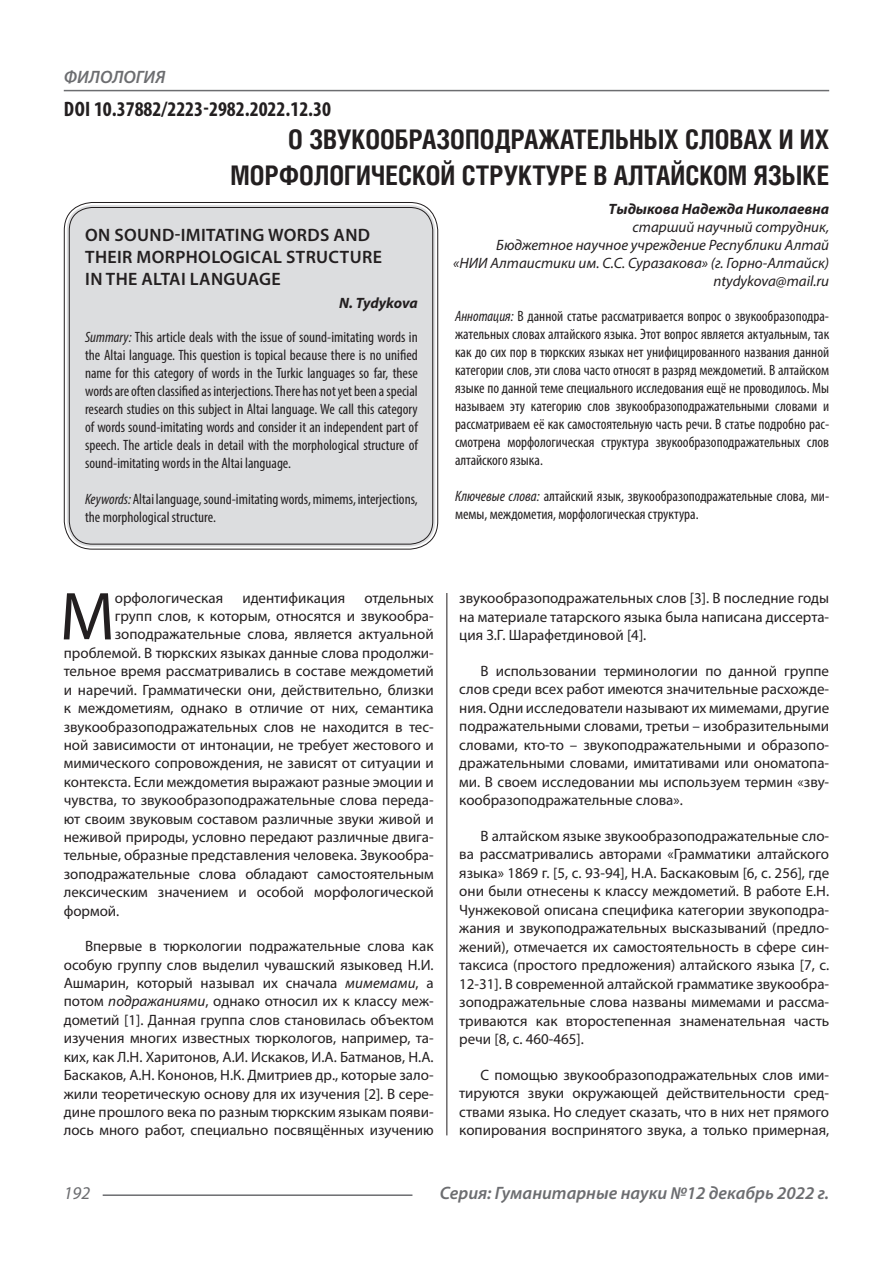
<style>
.page{position:relative;width:893px;height:1263px;background:#fff}
.page>*{position:absolute;margin:0;border:0;box-sizing:border-box;transform-origin:0 0}
.Статья_текст_первый{font:68.4px "Myriad Pro";color:#231f20}
.Статья_название{font:700 27px/36px "Helios Cond C";color:#231f20;text-align:right}
.ДОИ{font:700 condensed 21px "Myriad Pro";color:#231f20}
.Статья_название_англ{font:600 18px/21.6px "Myriad Pro";letter-spacing:.02em;color:#231f20}
.t1{font:italic 600 18px "Myriad Pro";color:#6c6d70}
.t2{font:italic 18px "Myriad Pro";color:#6c6d70}
.Статья_текст{font:15px/18.5px "Myriad Pro";color:#231f20;text-align:justify}
.Статья_текст_первый-2{font:15px "Myriad Pro";color:#231f20}
.Статья_аннотация_тек{font:condensed 15px/18px "Myriad Pro";color:#231f20;text-align:justify}
.Статья_аннотация_анг{font:condensed 15px/18px "Myriad Pro";color:#231f20;text-align:justify}
.Статья_автор_инфо{font:italic 15px "Myriad Pro";color:#231f20}
.Статья_автор_фио_рус{font:italic 700 15px "Myriad Pro";color:#231f20}
.Статья_автор_англ{font:italic 700 15px "Myriad Pro";letter-spacing:-.01em;color:#231f20}
.s1{font-style:italic}
</style>
<div class="page">
<hr style="left:446px;top:128px;width:1px;height:1007px;background:#231f20">
<hr style="left:103px;top:1194px;width:309px;height:2px;background:#6c6d70">
<hr style="left:64px;top:90px;width:765px;height:1px;background:#6c6d70">
<div style="left:67px;top:205px;width:368px;height:342px;background:#dcdddf;border-radius:26px"></div>
<div style="left:69px;top:207px;width:364px;height:338px;border:1px solid #231f20;border-radius:23px"></div>
<p class="t1" style="left:64px;top:66px;width:103px">ФИЛОЛОГИЯ</p>
<p class="ДОИ" style="left:64px;top:96px;width:269px">DOI 10.37882/2223-2982.2022.12.30</p>
<p class="Статья_название" style="left:231px;top:121px;width:600px">О ЗВУКООБРАЗОПОДРАЖАТЕЛЬНЫХ СЛОВАХ И ИХ<br>МОРФОЛОГИЧЕСКОЙ СТРУКТУРЕ В АЛТАЙСКОМ ЯЗЫКЕ</p>
<p class="Статья_автор_фио_рус" style="left:608px;top:199px;width:222px">Тыдыкова Надежда Николаевна</p>
<p class="Статья_автор_инфо" style="left:633px;top:218px;width:198px">старший научный сотрудник,</p>
<p class="Статья_автор_инфо" style="left:496px;top:236px;width:334px">Бюджетное научное учреждение Республики Алтай</p>
<p class="Статья_автор_инфо" style="left:453px;top:254px;width:377px">«НИИ Алтаистики им. С.С. Суразакова» (г. Горно-Алтайск)</p>
<p class="Статья_автор_инфо" style="left:713px;top:272px;width:117px">ntydykova@mail.ru</p>
<p class="Статья_аннотация_тек" style="left:455px;top:306px;width:376px"><span class="s1">Аннотация:</span> В данной статье рассматривается вопрос о звукообразоподра&shy;жательных словах алтайского языка. Этот вопрос является актуальным, так как до сих пор в тюркских языках нет унифицированного названия данной категории слов, эти слова часто относят в разряд междометий. В алтайском языке по данной теме специального исследования ещё не проводилось. Мы называем эту категорию слов звукообразоподражательными словами и рассматриваем её как самостоятельную часть речи. В статье подробно рас&shy;смотрена морфологическая структура звукообразоподражательных слов алтайского языка.</p>
<p class="Статья_аннотация_тек" style="left:455px;top:486px;width:376px"><span class="s1">Ключевые слова:</span> алтайский язык, звукообразоподражательные слова, ми&shy;мемы, междометия, морфологическая структура.</p>
<p class="Статья_название_англ" style="left:85px;top:224px;width:298px">ON SOUND-IMITATING WORDS AND<br>THEIR MORPHOLOGICAL STRUCTURE</p>
<p class="Статья_название_англ" style="left:85px;top:267px;width:197px">IN THE ALTAI LANGUAGE</p>
<p class="Статья_автор_англ" style="left:339px;top:293px;width:80px">N. Tydykova</p>
<p class="Статья_аннотация_анг" style="left:85px;top:328px;width:334px"><span class="s1">Summary:</span> This article deals with the issue of sound-imitating words in the Altai language. This question is topical because there is no unified name for this category of words in the Turkic languages so far, these words are often classified as interjections. There has not yet been a special research studies on this subject in Altai language. We call this category of words sound-imitating words and consider it an independent part of speech. The article deals in detail with the morphological structure of sound-imitating words in the Altai language.</p>
<p class="Статья_аннотация_анг" style="left:85px;top:490px;width:334px"><span class="s1">Keywords:</span> Altai language, sound-imitating words, mimems, interjections, the morphological structure.</p>
<p class="Статья_текст_первый" style="left:60px;top:574px;width:57px">М</p>
<p class="Статья_текст_первый-2" style="left:115px;top:589px;width:110px">орфологическая</p>
<p class="Статья_текст_первый-2" style="left:242px;top:589px;width:104px">идентификация</p>
<p class="Статья_текст_первый-2" style="left:364px;top:589px;width:71px">отдельных</p>
<p class="Статья_текст_первый-2" style="left:115px;top:607px;width:320px">групп слов, к которым, относятся и звукообра-</p>
<p class="Статья_текст_первый-2" style="left:115px;top:625px;width:320px">зоподражательные слова, является актуальной</p>
<p class="Статья_текст_первый-2" style="left:64px;top:643px;width:371px">проблемой. В тюркских языках данные слова продолжи-</p>
<p class="Статья_текст_первый-2" style="left:64px;top:662px;width:371px">тельное время рассматривались в составе междометий</p>
<p class="Статья_текст_первый-2" style="left:64px;top:680px;width:371px">и наречий. Грамматически они, действительно, близки</p>
<p class="Статья_текст_первый-2" style="left:64px;top:699px;width:371px">к междометиям, однако в отличие от них, семантика</p>
<p class="Статья_текст_первый-2" style="left:64px;top:717px;width:371px">звукообразоподражательных слов не находится в тес-</p>
<p class="Статья_текст_первый-2" style="left:64px;top:736px;width:371px">ной зависимости от интонации, не требует жестового и</p>
<p class="Статья_текст_первый-2" style="left:64px;top:754px;width:371px">мимического сопровождения, не зависят от ситуации и</p>
<p class="Статья_текст_первый-2" style="left:64px;top:772px;width:371px">контекста. Если междометия выражают разные эмоции и</p>
<p class="Статья_текст_первый-2" style="left:64px;top:791px;width:371px">чувства, то звукообразоподражательные слова переда-</p>
<p class="Статья_текст_первый-2" style="left:64px;top:809px;width:371px">ют своим звуковым составом различные звуки живой и</p>
<p class="Статья_текст_первый-2" style="left:64px;top:828px;width:371px">неживой природы, условно передают различные двига-</p>
<p class="Статья_текст_первый-2" style="left:64px;top:846px;width:371px">тельные, образные представления человека. Звукообра-</p>
<p class="Статья_текст_первый-2" style="left:64px;top:865px;width:371px">зоподражательные слова обладают самостоятельным</p>
<p class="Статья_текст_первый-2" style="left:64px;top:883px;width:371px">лексическим значением и особой морфологической</p>
<p class="Статья_текст_первый-2" style="left:64px;top:901px;width:57px">формой.</p>
<p class="Статья_текст" style="left:64px;top:937px;width:371px;text-indent:21px">Впервые в тюркологии подражательные слова как особую группу слов выделил чувашский языковед Н.И.<br>Ашмарин, который называл их сначала <span class="s1">мимемами</span>, а потом <span class="s1">подражаниями</span>, однако относил их к классу меж&shy;дометий [1]. Данная группа слов становилась объектом изучения многих известных тюркологов, например, та&shy;ких, как Л.Н. Харитонов, А.И. Искаков, И.А. Батманов, Н.А.<br>Баскаков, А.Н. Кононов, Н.К. Дмитриев др., которые зало&shy;жили теоретическую основу для их изучения [2]. В сере&shy;дине прошлого века по разным тюркским языкам появи&shy;лось много работ, специально посвящённых изучению</p>
<p class="Статья_текст" style="left:459px;top:589px;width:371px">звукообразоподражательных слов [3]. В последние годы на материале татарского языка была написана диссерта&shy;ция З.Г. Шарафетдиновой [4].</p>
<p class="Статья_текст" style="left:459px;top:661px;width:371px;text-indent:21px">В использовании терминологии по данной группе слов среди всех работ имеются значительные расхожде&shy;ния. Одни исследователи называют их мимемами, другие подражательными словами, третьи – изобразительными словами, кто-то – звукоподражательными и образопо&shy;дражательными словами, имитативами или ономатопа&shy;ми. В своем исследовании мы используем термин «зву&shy;кообразоподражательные слова».</p>
<p class="Статья_текст" style="left:459px;top:826px;width:371px;text-indent:21px">В алтайском языке звукообразоподражательные сло&shy;ва рассматривались авторами «Грамматики алтайского языка» 1869 г. [5, с. 93-94], Н.А. Баскаковым [6, с. 256], где они были отнесены к классу междометий. В работе Е.Н.<br>Чунжековой описана специфика категории звукоподра&shy;жания и звукоподражательных высказываний (предло&shy;жений), отмечается их самостоятельность в сфере син&shy;таксиса (простого предложения) алтайского языка [7, с.<br>12-31]. В современной алтайской грамматике звукообра&shy;зоподражательные слова названы мимемами и рассма&shy;триваются как второстепенная знаменательная часть речи [8, с. 460-465].</p>
<p class="Статья_текст" style="left:459px;top:1065px;width:371px;text-indent:21px">С помощью звукообразоподражательных слов ими&shy;тируются звуки окружающей действительности сред&shy;ствами языка. Но следует сказать, что в них нет прямого копирования воспринятого звука, а только примерная,</p>
<p class="t2" style="left:64px;top:1182px;width:28px">192</p>
<p class="t1" style="left:440px;top:1182px;width:391px">Серия: Гуманитарные науки №12 декабрь 2022 г.</p>
</div>
